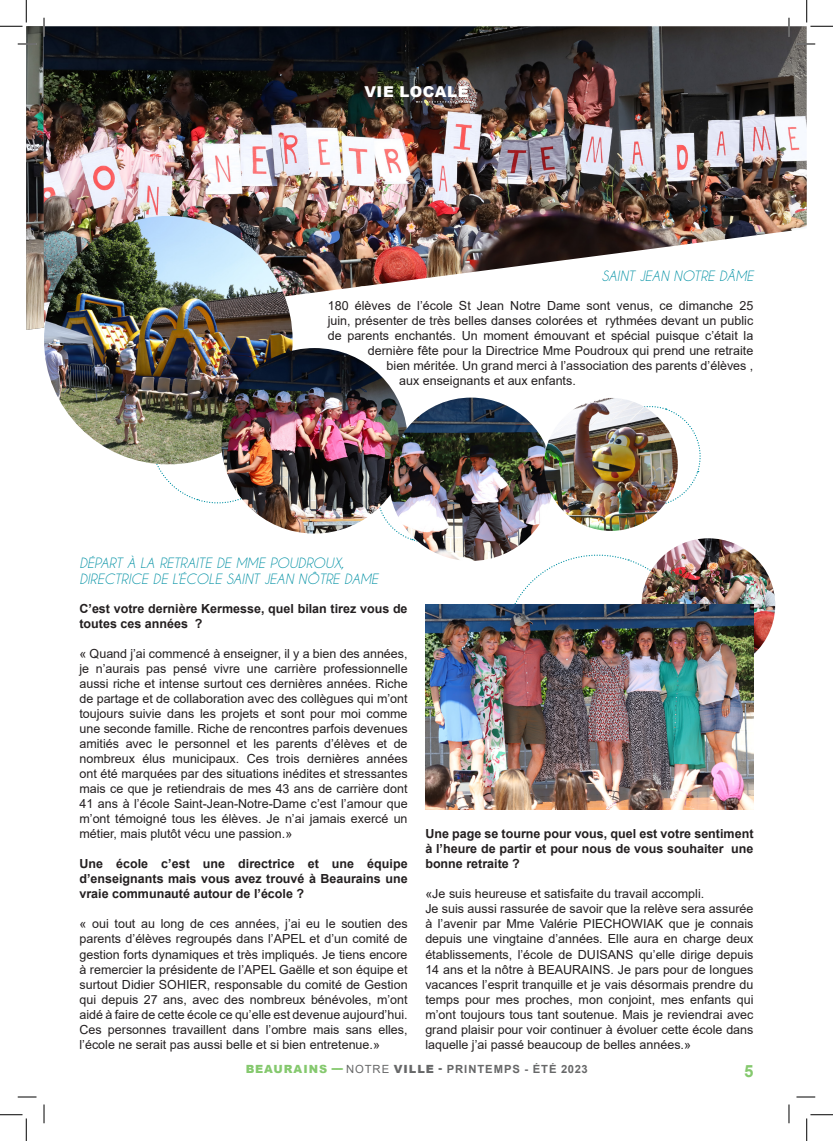
<style>
.page{position:relative;width:833px;height:1141px;background:#fff}
.page>*{position:absolute;margin:0;border:0;box-sizing:border-box;transform-origin:0 0}
.t1{font:700 16.88px "Arial";color:#6fbf54}
.t2{font:900 15px "Arial";letter-spacing:.035em;color:#fff}
.t3{font:italic 13.38px "Caviar Dreams";color:#0492a5}
.t4{font:12.5px/15px "Arial";color:#231f20;text-align:justify}
.t5{font:700 12.5px/15px "Arial";color:#231f20;text-align:justify}
.t6{font:700 11.25px "Arial";letter-spacing:.085em;color:#4b4c4d}
.s1{font-weight:900;color:#6fbf54}
.s2{font-weight:400}
.s3{font-weight:900}
</style>
<div class="page">
<svg style="left:494px;top:544px;width:147px;height:60px"></svg>
<svg style="left:145px;top:452px;width:107px;height:58px"></svg>
<svg style="left:372px;top:495px;width:51px;height:51px"></svg>
<svg style="left:635px;top:402px;width:66px;height:108px"></svg>
<img style="left:641px;top:538px;width:133px;height:122px">
<img style="left:425px;top:604px;width:328px;height:205px">
<img style="left:45px;top:26px;width:761px;height:301px">
<svg style="left:416px;top:101px;width:54px;height:1px"></svg>
<img style="left:44px;top:216px;width:248px;height:248px;border-radius:124px">
<img style="left:221px;top:348px;width:186px;height:185px;border-radius:93px">
<img style="left:389px;top:397px;width:163px;height:164px;border-radius:82px">
<img style="left:544px;top:398px;width:133px;height:133px;border-radius:67px">
<svg style="left:796px;top:43px;width:18px;height:2px"></svg>
<svg style="left:18px;top:1096px;width:18px;height:1px"></svg>
<svg style="left:796px;top:1096px;width:18px;height:1px"></svg>
<svg style="left:43px;top:1104px;width:2px;height:19px"></svg>
<svg style="left:787px;top:18px;width:2px;height:18px"></svg>
<svg style="left:788px;top:1104px;width:1px;height:19px"></svg>
<svg style="left:0;top:0;width:45px;height:330px"></svg>
<svg style="left:0;top:1114px;width:27px;height:26px"></svg>
<svg style="left:806px;top:0;width:26px;height:27px"></svg>
<svg style="left:806px;top:1114px;width:26px;height:26px"></svg>
<p class="t2" style="left:364px;top:81px;width:105px">VIE LOCALE</p>
<p class="t3" style="left:601px;top:268px;width:153px">SAINT JEAN NOTRE DÂME</p>
<p class="t4" style="left:327px;top:297px;width:426px">180 élèves de l’école St Jean Notre Dame sont venus, ce dimanche 25</p>
<p class="t4" style="left:327px;top:312px;width:426px">juin, présenter de très belles danses colorées et rythmées devant un public</p>
<p class="t4" style="left:327px;top:327px;width:426px">de parents enchantés. Un moment émouvant et spécial puisque c’était la</p>
<p class="t4" style="left:367px;top:342px;width:386px">dernière fête pour la Directrice Mme Poudroux qui prend une retraite</p>
<p class="t4" style="left:386px;top:357px;width:368px">bien méritée. Un grand merci à l’association des parents d’élèves ,</p>
<p class="t4" style="left:399px;top:372px;width:178px">aux enseignants et aux enfants.</p>
<p class="t3" style="left:79px;top:555px;width:266px">DÉPART À LA RETRAITE DE MME POUDROUX,</p>
<p class="t3" style="left:79px;top:571px;width:300px">DIRECTRICE DE L’ÉCOLE SAINT JEAN NÔTRE DAME</p>
<p class="t5" style="left:79px;top:601px;width:329px">C’est votre dernière Kermesse, quel bilan tirez vous de toutes ces années ?</p>
<p class="t4" style="left:79px;top:646px;width:329px">« Quand j’ai commencé à enseigner, il y a bien des années, je n’aurais pas pensé vivre une carrière professionnelle aussi riche et intense surtout ces dernières années. Riche de partage et de collaboration avec des collègues qui m’ont toujours suivie dans les projets et sont pour moi comme une seconde famille. Riche de rencontres parfois devenues amitiés avec le personnel et les parents d’élèves et de nombreux élus municipaux. Ces trois dernières années ont été marquées par des situations inédites et stressantes mais ce que je retiendrais de mes 43 ans de carrière dont 41 ans à l’école Saint-Jean-Notre-Dame c’est l’amour que m’ont témoigné tous les élèves. Je n’ai jamais exercé un métier, mais plutôt vécu une passion.»</p>
<p class="t5" style="left:79px;top:856px;width:329px">Une école c’est une directrice et une équipe d’enseignants mais vous avez trouvé à Beaurains une vraie communauté autour de l’école ?</p>
<p class="t4" style="left:79px;top:916px;width:329px">« oui tout au long de ces années, j’ai eu le soutien des parents d’élèves regroupés dans l’APEL et d’un comité de gestion forts dynamiques et très impliqués. Je tiens encore à remercier la présidente de l’APEL Gaëlle et son équipe et surtout Didier SOHIER, responsable du comité de Gestion qui depuis 27 ans, avec des nombreux bénévoles, m’ont aidé à faire de cette école ce qu’elle est devenue aujourd’hui.<br>Ces personnes travaillent dans l’ombre mais sans elles, l’école ne serait pas aussi belle et si bien entretenue.»</p>
<p class="t5" style="left:425px;top:826px;width:329px">Une page se tourne pour vous, quel est votre sentiment à l’heure de partir et pour nous de vous souhaiter une bonne retraite ?</p>
<p class="t4" style="left:425px;top:886px;width:280px">«Je suis heureuse et satisfaite du travail accompli.</p>
<p class="t4" style="left:425px;top:901px;width:329px">Je suis aussi rassurée de savoir que la relève sera assurée à l’avenir par Mme Valérie PIECHOWIAK que je connais depuis une vingtaine d’années. Elle aura en charge deux établissements, l’école de DUISANS qu’elle dirige depuis 14 ans et la nôtre à BEAURAINS. Je pars pour de longues vacances l’esprit tranquille et je vais désormais prendre du temps pour mes proches, mon conjoint, mes enfants qui m’ont toujours tous tant soutenue. Mais je reviendrai avec grand plaisir pour voir continuer à évoluer cette école dans laquelle j’ai passé beaucoup de belles années.»</p>
<p class="t6" style="left:245px;top:1061px;width:343px"><span class="s1">BEAURAINS ----</span> <span class="s2">NOTRE</span> <span class="s3">VILLE -</span> PRINTEMPS - ÉTÉ 2023</p>
<h1 class="t1" style="left:743px;top:1059px;width:11px">5</h1>
</div>
